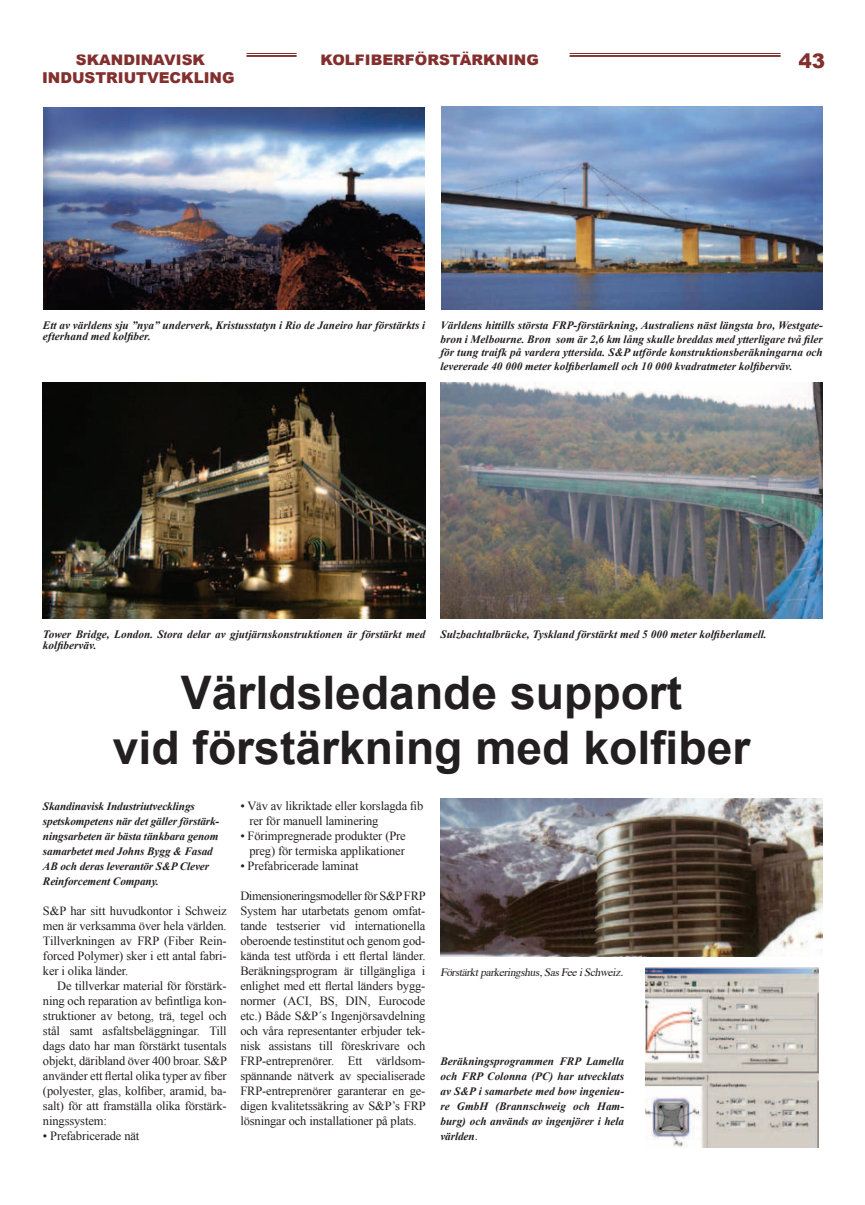
<style>
.page{position:relative;width:865px;height:1205px;background:#fff}
.page>*{position:absolute;margin:0;border:0;box-sizing:border-box;transform-origin:0 0}
.t1{font:700 46.25px/55.5px "Arial";color:#231f20;text-align:center}
.t2{font:900 20px "Arial";color:#822f2e}
.t3{font:900 15px/18px "Arial";color:#822f2e;text-align:center}
.t4{font:12.5px/15px "Times New Roman";letter-spacing:-.01em;color:#231f20;text-align:justify}
.t5{font:italic 700 11.25px/15px "Times New Roman";color:#231f20}
.t6{font:italic 11.25px "Times";color:#231f20}
.s1{font-family:"Times";font-weight:400}
</style>
<div class="page">
<hr style="left:569px;top:53px;width:211px;height:1px;background:#822f2e">
<hr style="left:569px;top:55px;width:211px;height:2px;background:#822f2e">
<hr style="left:246px;top:53px;width:50px;height:1px;background:#822f2e">
<hr style="left:246px;top:55px;width:50px;height:2px;background:#822f2e">
<img style="left:441px;top:106px;width:381px;height:204px">
<img style="left:440px;top:382px;width:382px;height:237px">
<img style="left:44px;top:108px;width:381px;height:201px">
<img style="left:42px;top:382px;width:383px;height:237px">
<img style="left:645px;top:968px;width:173px;height:180px">
<img style="left:440px;top:799px;width:382px;height:157px">
<p class="t3" style="left:320px;top:50px;width:220px">KOLFIBERFÖRSTÄRKNING</p>
<p class="t3" style="left:42px;top:50px;width:194px">SKANDINAVISK<br>INDUSTRIUTVECKLING</p>
<h2 class="t2" style="left:798px;top:46px;width:28px">43</h2>
<p class="t5" style="left:43px;top:319px;width:384px;line-height:11.2px">Ett av världens sju ”nya” underverk, Kristusstatyn i Rio de Janeiro har förstärkts i efterhand med kolfiber.</p>
<p class="t5" style="left:440px;top:318px;width:384px;line-height:13.8px;text-align:justify">Världens hittills största FRP-förstärkning, Australiens näst längsta bro, Westgate&shy;bron i Melbourne. Bron som är 2,6 km lång skulle breddas med ytterligare två filer för tung traifk på vardera yttersida. S&amp;P utförde konstruktionsberäkningarna och levererade 40 000 meter kolfiberlamell och 10 000 kvadratmeter kolfiberväv.</p>
<p class="t5" style="left:43px;top:628px;width:384px;line-height:11.2px">Tower Bridge, London. Stora delar av gjutjärnskonstruktionen är förstärkt med kolfiberväv.</p>
<p class="t5" style="left:440px;top:626px;width:328px">Sulzbachtalbrücke, Tyskland förstärkt med 5 000 meter kolfiberlamell.</p>
<h1 class="t1" style="left:113px;top:666px;width:639px">Världsledande support<br>vid förstärkning med kolfiber</h1>
<p class="t5" style="left:43px;top:799px;width:178px">Skandinavisk Industriutvecklings spetskompetens när det gäller förstärk&shy;ningsarbeten är bästa tänkbara genom samarbetet med Johns Bygg &amp; Fasad AB och deras leverantör S&amp;P Clever Reinforcement Company.</p>
<p class="t4" style="left:43px;top:903px;width:185px">S&amp;P har sitt huvudkontor i Schweiz men är verksamma över hela världen.<br>Tillverkningen av FRP (Fiber Rein&shy;forced Polymer) sker i ett antal fabri&shy;ker i olika länder.</p>
<p class="t4" style="left:43px;top:978px;width:186px;text-indent:14px">De tillverkar material för förstärk&shy;ning och reparation av befintliga kon&shy;struktioner av betong, trä, tegel och stål samt asfaltsbeläggningar. Till dags dato har man förstärkt tusentals objekt, däribland över 400 broar. S&amp;P använder ett flertal olika typer av fiber (polyester, glas, kolfiber, aramid, ba&shy;salt) för att framställa olika förstärk&shy;ningssystem:</p>
<p class="t4" style="left:43px;top:1128px;width:98px">• Prefabricerade nät</p>
<p class="t4" style="left:249px;top:798px;width:175px;text-indent:-9px">• Väv av likriktade eller korslagda fib rer för manuell laminering</p>
<p class="t4" style="left:240px;top:828px;width:167px;text-align:right">• Förimpregnerade produkter (Pre preg) för termiska applikationer</p>
<p class="t4" style="left:240px;top:858px;width:120px">• Prefabricerade laminat</p>
<p class="t4" style="left:240px;top:888px;width:187px">Dimensioneringsmodeller för S&amp;P FRP System har utarbetats genom omfat&shy;tande testserier vid internationella oberoende testinstitut och genom god&shy;kända test utförda i ett flertal länder.<br>Beräkningsprogram är tillgängliga i enlighet med ett flertal länders bygg&shy;normer (ACI, BS, DIN, Eurocode etc.) Både S&amp;P´s Ingenjörsavdelning och våra representanter erbjuder tek&shy;nisk assistans till föreskrivare och FRP-entreprenörer. Ett världsom&shy;spännande nätverk av specialiserade FRP-entreprenörer garanterar en ge&shy;digen kvalitetssäkring av S&amp;P’s FRP lösningar och installationer på plats.</p>
<p class="t6" style="left:440px;top:962px;width:187px">Förstärktparkeringshus,SasFeeiSchweiz.</p>
<p class="t5" style="left:440px;top:1054px;width:185px;text-align:justify">Beräkningsprogrammen FRP Lamella och FRP Colonna (PC) har utvecklats av S&amp;P i samarbete med bow ingenieu&shy;re GmbH (Brannschweig och Ham&shy;burg) och används av ingenjörer i hela världen<span class="s1">.</span></p>
</div>
